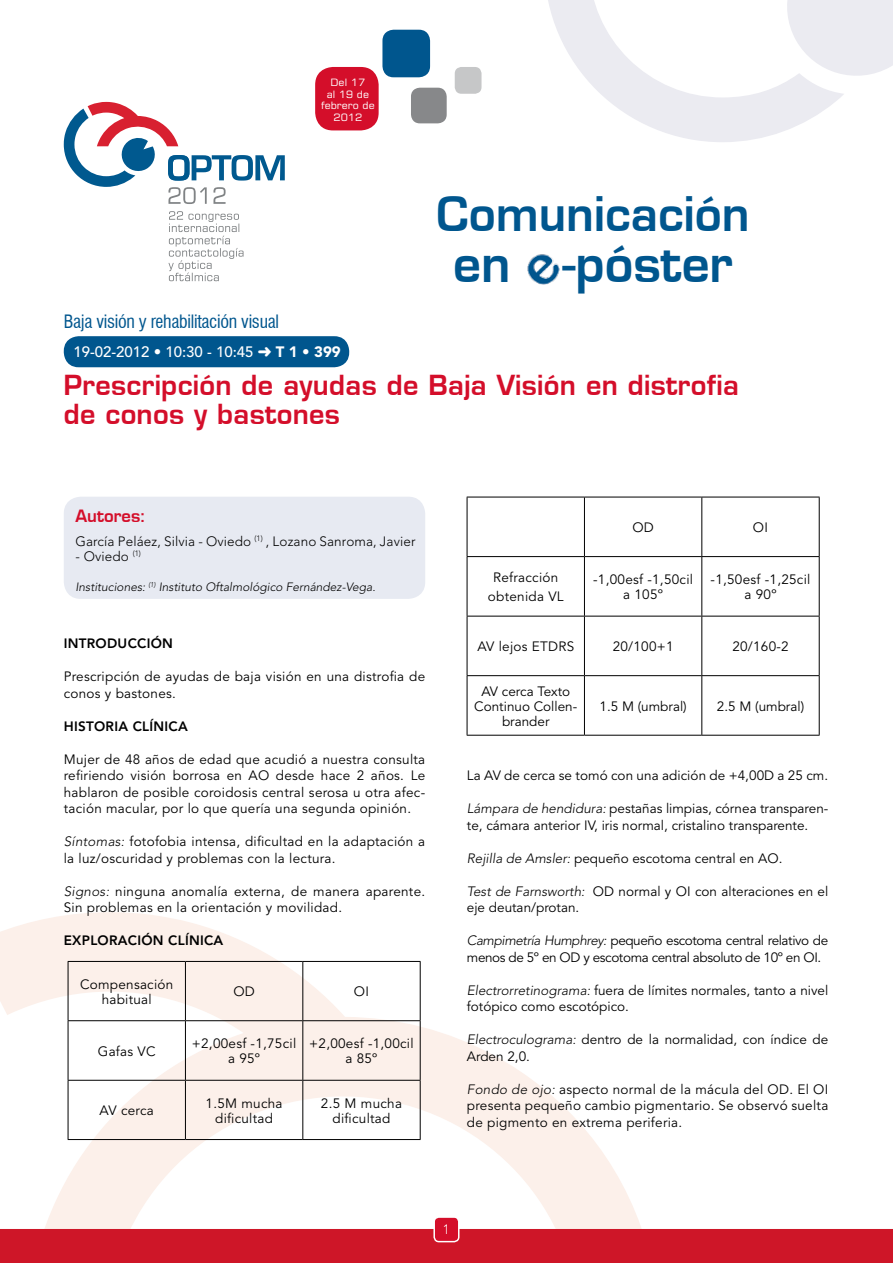
<style>
.page{position:relative;width:893px;height:1263px;background:#fff}
.page>*{position:absolute;margin:0;border:0;box-sizing:border-box;transform-origin:0 0}
.t1{font:49.2px "Square 721 Dm Normal";color:#00568e}
.t2{font:46.5px "Square 721 Dm Normal";color:#00568e}
.t3{font:27px/28.5px "Square 721 Dm Normal";letter-spacing:.01em;color:#d40e2a}
.t4{font:condensed 18px "Swiss 721 BT";letter-spacing:-.015em;color:#00568e}
.t5{font:16.65px "Square 721 Dm Normal";color:#d40e2a}
.t6{font:500 15px "Avenir";color:#fff}
.t7{font:13.5px/16.5px "Avenir";letter-spacing:.02em;color:#000;text-align:center}
.t8{font:13.5px/16.5px "Avenir";color:#000}
.t9{font:13.5px/16.5px "Avenir";letter-spacing:-.03em;color:#000}
.t10{font:300 13.5px "Avenir";letter-spacing:.01em;color:#000}
.t11{font:800 13.5px "Avenir";letter-spacing:.02em;color:#000}
.t12{font:300 13.5px "Avenir";color:#fff}
.t13{font:italic 300 12px "Avenir";color:#000}
.t14{font:10.2px/11.7px "Square 721";color:#fff;text-align:center;scale:1.05 1}
.s1{font-weight:900}
.s2{font-weight:300;font-style:italic}
</style>
<div class="page">
<svg style="left:548px;top:0;width:345px;height:142px"></svg>
<svg style="left:0;top:912px;width:642px;height:317px"></svg>
<div style="left:0;top:1229px;width:893px;height:34px;background:#ce1628"></div>
<svg style="left:64px;top:102px;width:221px;height:102px"></svg>
<svg style="left:168px;top:211px;width:76px;height:70px"></svg>
<div style="left:64px;top:497px;width:361px;height:102px;background:#e7eaf2;border-radius:17px"></div>
<div style="left:64px;top:336px;width:285px;height:31px;background:#00568e;border-radius:15px"></div>
<div style="left:315px;top:67px;width:64px;height:63px;background:#d40e2a;border-radius:18px"></div>
<div style="left:382px;top:30px;width:48px;height:47px;background:#00568e;border-radius:11px"></div>
<div style="left:411px;top:88px;width:36px;height:35px;background:#87888a;border-radius:9px"></div>
<div style="left:455px;top:67px;width:26px;height:27px;background:#c6c7c8;border-radius:7px"></div>
<div style="left:434px;top:1217px;width:25px;height:24px;background:#d40e2a;border-radius:5px"></div>
<div style="left:433px;top:1216px;width:26px;height:26px;border:1px solid #fff;border-radius:5px"></div>
<img style="left:527px;top:254px;width:33px;height:31px">
<hr style="left:68px;top:961px;width:117px;height:1px;background:#000">
<hr style="left:68px;top:962px;width:1px;height:58px;background:#000">
<hr style="left:185px;top:961px;width:118px;height:1px;background:#000">
<hr style="left:185px;top:962px;width:1px;height:58px;background:#000">
<hr style="left:303px;top:961px;width:118px;height:1px;background:#000">
<hr style="left:302px;top:962px;width:1px;height:58px;background:#000">
<hr style="left:420px;top:962px;width:1px;height:58px;background:#000">
<hr style="left:68px;top:1020px;width:117px;height:1px;background:#000">
<hr style="left:68px;top:1021px;width:1px;height:59px;background:#000">
<hr style="left:185px;top:1020px;width:118px;height:1px;background:#000">
<hr style="left:185px;top:1021px;width:1px;height:59px;background:#000">
<hr style="left:303px;top:1020px;width:118px;height:1px;background:#000">
<hr style="left:302px;top:1021px;width:1px;height:59px;background:#000">
<hr style="left:420px;top:1021px;width:1px;height:59px;background:#000">
<hr style="left:68px;top:1080px;width:117px;height:1px;background:#000">
<hr style="left:68px;top:1081px;width:1px;height:58px;background:#000">
<hr style="left:185px;top:1080px;width:118px;height:1px;background:#000">
<hr style="left:185px;top:1081px;width:1px;height:58px;background:#000">
<hr style="left:303px;top:1080px;width:118px;height:1px;background:#000">
<hr style="left:302px;top:1081px;width:1px;height:58px;background:#000">
<hr style="left:420px;top:1081px;width:1px;height:58px;background:#000">
<hr style="left:68px;top:1139px;width:117px;height:1px;background:#000">
<hr style="left:185px;top:1139px;width:118px;height:1px;background:#000">
<hr style="left:303px;top:1139px;width:118px;height:1px;background:#000">
<hr style="left:467px;top:497px;width:117px;height:1px;background:#000">
<hr style="left:467px;top:497px;width:1px;height:59px;background:#000">
<hr style="left:584px;top:497px;width:118px;height:1px;background:#000">
<hr style="left:584px;top:497px;width:1px;height:59px;background:#000">
<hr style="left:702px;top:497px;width:118px;height:1px;background:#000">
<hr style="left:701px;top:497px;width:1px;height:59px;background:#000">
<hr style="left:819px;top:497px;width:1px;height:59px;background:#000">
<hr style="left:467px;top:556px;width:117px;height:1px;background:#000">
<hr style="left:467px;top:557px;width:1px;height:59px;background:#000">
<hr style="left:584px;top:556px;width:118px;height:1px;background:#000">
<hr style="left:584px;top:557px;width:1px;height:59px;background:#000">
<hr style="left:702px;top:556px;width:118px;height:1px;background:#000">
<hr style="left:701px;top:557px;width:1px;height:59px;background:#000">
<hr style="left:819px;top:557px;width:1px;height:59px;background:#000">
<hr style="left:467px;top:616px;width:117px;height:1px;background:#000">
<hr style="left:467px;top:616px;width:1px;height:59px;background:#000">
<hr style="left:584px;top:616px;width:118px;height:1px;background:#000">
<hr style="left:584px;top:616px;width:1px;height:59px;background:#000">
<hr style="left:702px;top:616px;width:118px;height:1px;background:#000">
<hr style="left:701px;top:616px;width:1px;height:59px;background:#000">
<hr style="left:819px;top:616px;width:1px;height:59px;background:#000">
<hr style="left:467px;top:675px;width:117px;height:1px;background:#000">
<hr style="left:467px;top:676px;width:1px;height:59px;background:#000">
<hr style="left:584px;top:675px;width:118px;height:1px;background:#000">
<hr style="left:584px;top:676px;width:1px;height:59px;background:#000">
<hr style="left:702px;top:675px;width:118px;height:1px;background:#000">
<hr style="left:701px;top:676px;width:1px;height:59px;background:#000">
<hr style="left:819px;top:676px;width:1px;height:59px;background:#000">
<hr style="left:467px;top:735px;width:117px;height:1px;background:#000">
<hr style="left:584px;top:735px;width:118px;height:1px;background:#000">
<hr style="left:702px;top:735px;width:118px;height:1px;background:#000">
<p class="t14" style="left:321px;top:76px;width:53px">Del 17<br>al 19 de febrero de<br>2012</p>
<h3 class="t4" style="left:64px;top:311px;width:217px">Baja visión y rehabilitación visual</h3>
<p class="t6" style="left:73px;top:343px;width:269px">19-02-2012 • 10:30 - 10:45 ➜ <span class="s1">T 1 • 399</span></p>
<h2 class="t2" style="left:436px;top:185px;width:315px">Comunicación</h2>
<h1 class="t1" style="left:453px;top:233px;width:281px">en -póster</h1>
<h3 class="t3" style="left:64px;top:370px;width:677px">Prescripción de ayudas de Baja Visión en distrofia de conos y bastones</h3>
<p class="t5" style="left:75px;top:505px;width:72px">Autores:</p>
<p class="t10" style="left:75px;top:533px;width:342px">García Peláez, Silvia - Oviedo <sup>(1)</sup> , Lozano Sanroma, Javier</p>
<p class="t10" style="left:75px;top:548px;width:67px">- Oviedo <sup>(1)</sup></p>
<p class="t13" style="left:75px;top:579px;width:302px">Instituciones: <sup>(1)</sup> Instituto Oftalmológico Fernández-Vega.</p>
<p class="t11" style="left:64px;top:635px;width:111px">INTRODUCCIÓN</p>
<p class="t7" style="left:64px;top:668px;width:363px;text-align:left">Prescripción de ayudas de baja visión en una distrofia de conos y bastones.</p>
<p class="t11" style="left:64px;top:718px;width:126px">HISTORIA CLÍNICA</p>
<p class="t7" style="left:64px;top:751px;width:363px;text-align:justify">Mujer de 48 años de edad que acudió a nuestra consulta refiriendo visión borrosa en AO desde hace 2 años. Le hablaron de posible coroidosis central serosa u otra afec&shy;tación macular, por lo que quería una segunda opinión.</p>
<p class="t7" style="left:64px;top:833px;width:363px;text-align:left"><span class="s2">Síntomas:</span> fotofobia intensa, dificultad en la adaptación a la luz/oscuridad y problemas con la lectura.</p>
<p class="t7" style="left:64px;top:883px;width:363px;text-align:left"><span class="s2">Signos:</span> ninguna anomalía externa, de manera aparente.<br>Sin problemas en la orientación y movilidad.</p>
<p class="t11" style="left:64px;top:932px;width:161px">EXPLORACIÓN CLÍNICA</p>
<p class="t7" style="left:80px;top:977px;width:95px;line-height:15px">Compensación habitual</p>
<p class="t7" style="left:233px;top:984px;width:23px">OD</p>
<p class="t7" style="left:354px;top:984px;width:17px">OI</p>
<p class="t7" style="left:98px;top:1043px;width:59px">Gafas VC</p>
<p class="t7" style="left:192px;top:1036px;width:106px;line-height:15px">+2,00esf -1,75cil a 95º</p>
<p class="t7" style="left:309px;top:1036px;width:106px;line-height:15px">+2,00esf -1,00cil a 85º</p>
<p class="t7" style="left:100px;top:1102px;width:56px">AV cerca</p>
<p class="t7" style="left:206px;top:1096px;width:78px;line-height:15px">1.5M mucha dificultad</p>
<p class="t7" style="left:321px;top:1096px;width:83px;line-height:15px">2.5 M mucha dificultad</p>
<p class="t7" style="left:632px;top:519px;width:23px">OD</p>
<p class="t7" style="left:753px;top:519px;width:17px">OI</p>
<p class="t7" style="left:488px;top:568px;width:77px;line-height:19.2px">Refracción obtenida VL</p>
<p class="t7" style="left:593px;top:572px;width:101px;line-height:15px">-1,00esf -1,50cil a 105º</p>
<p class="t7" style="left:711px;top:572px;width:101px;line-height:15px">-1,50esf -1,25cil a 90º</p>
<p class="t7" style="left:477px;top:638px;width:98px">AV lejos ETDRS</p>
<p class="t7" style="left:613px;top:638px;width:62px">20/100+1</p>
<p class="t7" style="left:732px;top:638px;width:58px">20/160-2</p>
<p class="t8" style="left:474px;top:684px;width:105px;line-height:15px;text-align:center">AV cerca Texto<br>Continuo Collen&shy;brander</p>
<p class="t7" style="left:599px;top:698px;width:89px">1.5 M (umbral)</p>
<p class="t7" style="left:717px;top:698px;width:89px">2.5 M (umbral)</p>
<p class="t7" style="left:467px;top:767px;width:363px">La AV de cerca se tomó con una adición de +4,00D a 25 cm.</p>
<p class="t8" style="left:467px;top:800px;width:363px"><span class="s2">Lámpara de hendidura:</span> pestañas limpias, córnea transparen&shy;te, cámara anterior IV, iris normal, cristalino transparente.</p>
<p class="t8" style="left:467px;top:850px;width:317px"><span class="s2">Rejilla de Amsler:</span> pequeño escotoma central en AO.</p>
<p class="t8" style="left:467px;top:883px;width:363px"><span class="s2">Test de Farnsworth:</span> OD normal y OI con alteraciones en el eje deutan/protan.</p>
<p class="t9" style="left:467px;top:932px;width:363px"><span class="s2">Campimetría Humphrey:</span> pequeño escotoma central relativo de menos de 5º en OD y escotoma central absoluto de 10º en OI.</p>
<p class="t8" style="left:467px;top:982px;width:363px"><span class="s2">Electrorretinograma:</span> fuera de límites normales, tanto a nivel fotópico como escotópico.</p>
<p class="t8" style="left:467px;top:1031px;width:363px"><span class="s2">Electroculograma:</span> dentro de la normalidad, con índice de<br>Arden 2,0.</p>
<p class="t7" style="left:467px;top:1081px;width:363px;text-align:justify"><span class="s2">Fondo de ojo:</span> aspecto normal de la mácula del OD. El OI presenta pequeño cambio pigmentario. Se observó suelta de pigmento en extrema periferia.</p>
<p class="t12" style="left:443px;top:1222px;width:9px">1</p>
</div>
